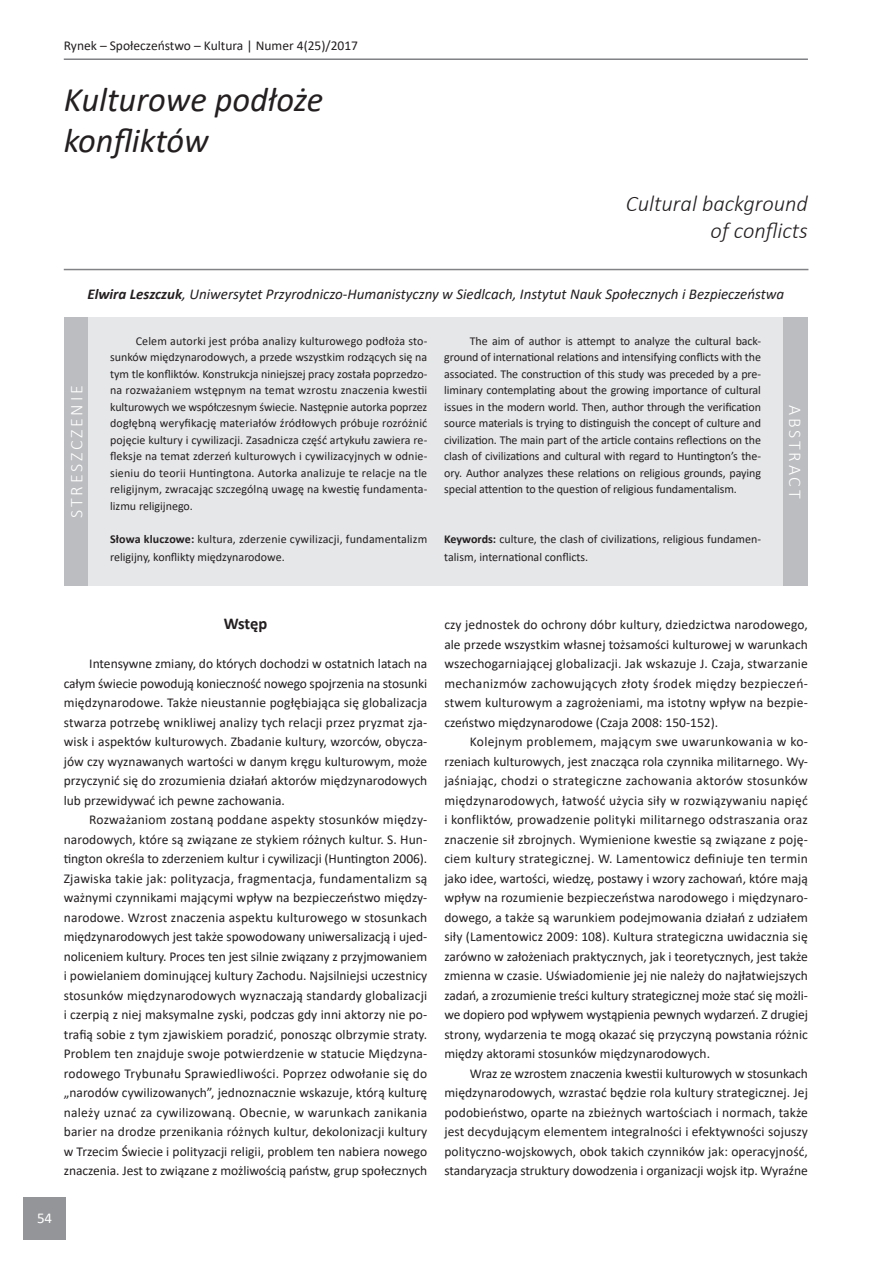
<style>
.page{position:relative;width:893px;height:1263px;background:#fff}
.page>*{position:absolute;margin:0;border:0;box-sizing:border-box;transform-origin:0 0}
.t1{font:italic 34.5px "Calibri";color:#231f20}
.t2{font:italic 300 22.5px "Calibri";color:#231f20}
.t3{font:300 18px "Calibri";letter-spacing:.15em;color:#fff}
.Podtytuły{font:700 16.5px "Calibri";letter-spacing:-.01em;color:#231f20}
.t4{font:italic 15px "Calibri";color:#231f20}
.t5{font:15px "Calibri";color:#fff}
.tekst_zwykly{font:13.5px/19.5px "Calibri";letter-spacing:-.005em;color:#231f20;text-align:justify}
.t6{font:12px/16.5px "Calibri";color:#231f20;text-align:justify}
.s1{font-weight:700}
</style>
<div class="page">
<div style="left:23px;top:1197px;width:43px;height:42px;background:#939598"></div>
<hr style="left:64px;top:58px;width:744px;height:2px;background:#808285">
<div style="left:84px;top:317px;width:703px;height:269px;background:#e6e7e9"></div>
<div style="left:64px;top:317px;width:23px;height:269px;background:#bcbdc0"></div>
<div style="left:783px;top:317px;width:25px;height:269px;background:#bcbdc0"></div>
<hr style="left:64px;top:269px;width:744px;height:1px;background:#808285">
<p class="tekst_zwykly" style="left:64px;top:36px;width:296px">Rynek – Społeczeństwo – Kultura | Numer 4(25)/2017</p>
<p class="t1" style="left:64px;top:76px;width:261px">Kulturowe podłoże</p>
<p class="t1" style="left:64px;top:117px;width:146px">konfliktów</p>
<p class="t2" style="left:626px;top:190px;width:183px">Cultural background</p>
<p class="t2" style="left:711px;top:217px;width:99px">of conflicts</p>
<p class="t4" style="left:87px;top:283px;width:698px"><span class="s1">Elwira Leszczuk</span>, Uniwersytet Przyrodniczo-Humanistyczny w Siedlcach, Instytut Nauk Społecznych i Bezpieczeństwa</p>
<p class="t3" style="left:65px;top:518px;width:134px;rotate:-90deg">STRESZCZENIE</p>
<p class="t6" style="left:110px;top:332px;width:319px;text-indent:26px">Celem autorki jest próba analizy kulturowego podłoża sto&shy;sunków międzynarodowych, a przede wszystkim rodzących się na tym tle konfliktów. Konstrukcja niniejszej pracy została poprzedzo&shy;na rozważaniem wstępnym na temat wzrostu znaczenia kwestii kulturowych we współczesnym świecie. Następnie autorka poprzez dogłębną weryfikację materiałów źródłowych próbuje rozróżnić pojęcie kultury i cywilizacji. Zasadnicza część artykułu zawiera re&shy;fleksje na temat zderzeń kulturowych i cywilizacyjnych w odnie&shy;sieniu do teorii Huntingtona. Autorka analizuje te relacje na tle religijnym, zwracając szczególną uwagę na kwestię fundamenta&shy;lizmu religijnego.</p>
<p class="t6" style="left:110px;top:530px;width:319px;line-height:18px"><span class="s1">Słowa kluczowe:</span> kultura, zderzenie cywilizacji, fundamentalizm religijny, konflikty międzynarodowe.</p>
<p class="t6" style="left:444px;top:332px;width:318px;text-indent:26px">The aim of author is attempt to analyze the cultural back&shy;ground of international relations and intensifying conflicts with the associated. The construction of this study was preceded by a pre&shy;liminary contemplating about the growing importance of cultural issues in the modern world. Then, author through the verification source materials is trying to distinguish the concept of culture and civilization. The main part of the article contains reflections on the clash of civilizations and cultural with regard to Huntington’s the&shy;ory. Author analyzes these relations on religious grounds, paying special attention to the question of religious fundamentalism.</p>
<p class="t6" style="left:444px;top:530px;width:318px;line-height:18px"><span class="s1">Keywords:</span> culture, the clash of civilizations, religious fundamen&shy;talism, international conflicts.</p>
<p class="t3" style="left:806px;top:405px;width:95px;rotate:90deg">ABSTRACT</p>
<p class="Podtytuły" style="left:224px;top:612px;width:45px">Wstęp</p>
<p class="tekst_zwykly" style="left:64px;top:654px;width:365px;text-indent:26px">Intensywne zmiany, do których dochodzi w ostatnich latach na całym świecie powodują konieczność nowego spojrzenia na stosunki międzynarodowe. Także nieustannie pogłębiająca się globalizacja stwarza potrzebę wnikliwej analizy tych relacji przez pryzmat zja&shy;wisk i aspektów kulturowych. Zbadanie kultury, wzorców, obycza&shy;jów czy wyznawanych wartości w danym kręgu kulturowym, może przyczynić się do zrozumienia działań aktorów międzynarodowych lub przewidywać ich pewne zachowania.</p>
<p class="tekst_zwykly" style="left:64px;top:810px;width:365px;text-indent:26px">Rozważaniom zostaną poddane aspekty stosunków między&shy;narodowych, które są związane ze stykiem różnych kultur. S. Hun&shy;tington określa to zderzeniem kultur i cywilizacji (Huntington 2006).<br>Zjawiska takie jak: polityzacja, fragmentacja, fundamentalizm są ważnymi czynnikami mającymi wpływ na bezpieczeństwo między&shy;narodowe. Wzrost znaczenia aspektu kulturowego w stosunkach międzynarodowych jest także spowodowany uniwersalizacją i ujed&shy;noliceniem kultury. Proces ten jest silnie związany z przyjmowaniem i powielaniem dominującej kultury Zachodu. Najsilniejsi uczestnicy stosunków międzynarodowych wyznaczają standardy globalizacji i czerpią z niej maksymalne zyski, podczas gdy inni aktorzy nie po&shy;trafią sobie z tym zjawiskiem poradzić, ponosząc olbrzymie straty.<br>Problem ten znajduje swoje potwierdzenie w statucie Międzyna&shy;rodowego Trybunału Sprawiedliwości. Poprzez odwołanie się do „narodów cywilizowanych”, jednoznacznie wskazuje, którą kulturę należy uznać za cywilizowaną. Obecnie, w warunkach zanikania barier na drodze przenikania różnych kultur, dekolonizacji kultury w Trzecim Świecie i polityzacji religii, problem ten nabiera nowego znaczenia. Jest to związane z możliwością państw, grup społecznych</p>
<p class="t5" style="left:37px;top:1207px;width:17px">54</p>
<p class="tekst_zwykly" style="left:444px;top:615px;width:365px">czy jednostek do ochrony dóbr kultury, dziedzictwa narodowego, ale przede wszystkim własnej tożsamości kulturowej w warunkach wszechogarniającej globalizacji. Jak wskazuje J. Czaja, stwarzanie mechanizmów zachowujących złoty środek między bezpieczeń&shy;stwem kulturowym a zagrożeniami, ma istotny wpływ na bezpie&shy;czeństwo międzynarodowe (Czaja 2008: 150-152).</p>
<p class="tekst_zwykly" style="left:444px;top:732px;width:365px;text-indent:26px">Kolejnym problemem, mającym swe uwarunkowania w ko&shy;rzeniach kulturowych, jest znacząca rola czynnika militarnego. Wy&shy;jaśniając, chodzi o strategiczne zachowania aktorów stosunków międzynarodowych, łatwość użycia siły w rozwiązywaniu napięć i konfliktów, prowadzenie polityki militarnego odstraszania oraz znaczenie sił zbrojnych. Wymienione kwestie są związane z poję&shy;ciem kultury strategicznej. W. Lamentowicz definiuje ten termin jako idee, wartości, wiedzę, postawy i wzory zachowań, które mają wpływ na rozumienie bezpieczeństwa narodowego i międzynaro&shy;dowego, a także są warunkiem podejmowania działań z udziałem siły (Lamentowicz 2009: 108). Kultura strategiczna uwidacznia się zarówno w założeniach praktycznych, jak i teoretycznych, jest także zmienna w czasie. Uświadomienie jej nie należy do najłatwiejszych zadań, a zrozumienie treści kultury strategicznej może stać się możli&shy;we dopiero pod wpływem wystąpienia pewnych wydarzeń. Z drugiej strony, wydarzenia te mogą okazać się przyczyną powstania różnic między aktorami stosunków międzynarodowych.</p>
<p class="tekst_zwykly" style="left:444px;top:1063px;width:365px;text-indent:26px">Wraz ze wzrostem znaczenia kwestii kulturowych w stosunkach międzynarodowych, wzrastać będzie rola kultury strategicznej. Jej podobieństwo, oparte na zbieżnych wartościach i normach, także jest decydującym elementem integralności i efektywności sojuszy polityczno-wojskowych, obok takich czynników jak: operacyjność, standaryzacja struktury dowodzenia i organizacji wojsk itp. Wyraźne</p>
</div>
